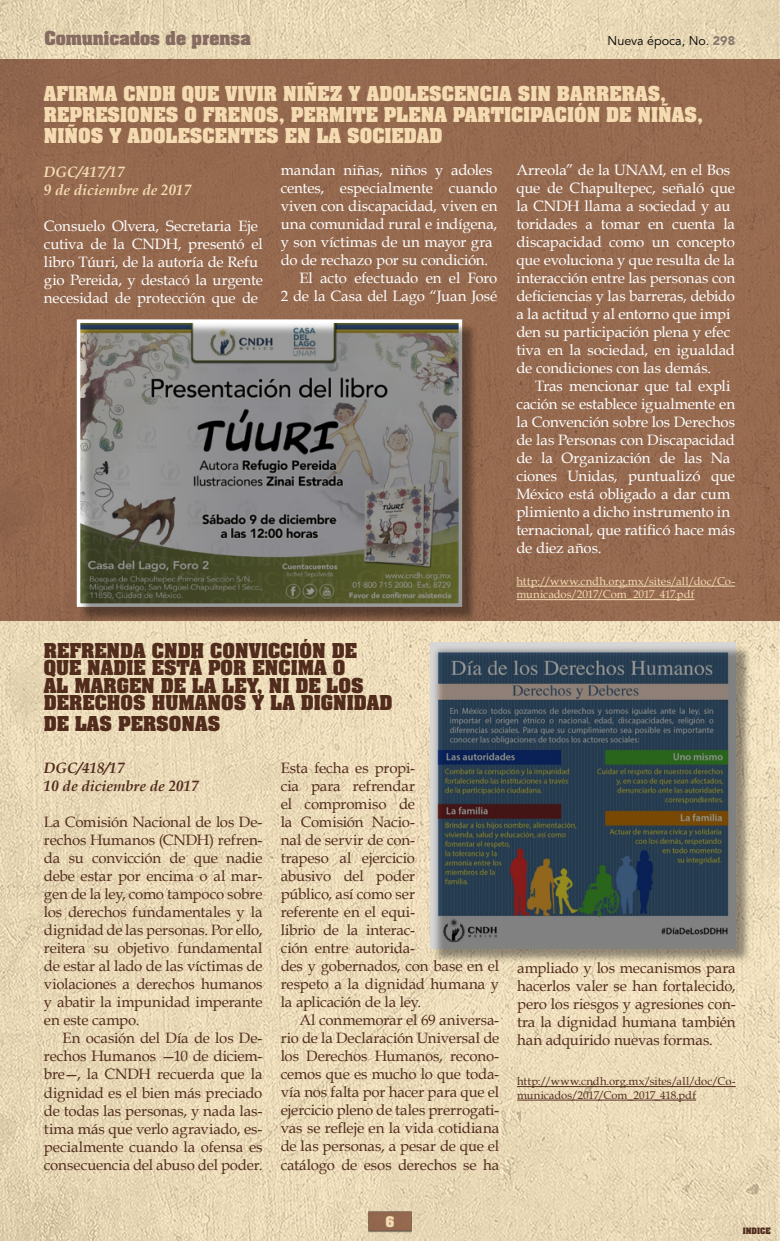
<style>
.page{position:relative;width:780px;height:1241px;background:#fff}
.page>*{position:absolute;margin:0;border:0;box-sizing:border-box;transform-origin:0 0}
.t1{font:700 17.5px/21.2px "Aachen Std";color:#f4dbb2}
.t2{font:700 17.5px/17.5px "Aachen Std";color:#512c1d}
.t3{font:700 16.25px "Aachen Std";color:#866b61}
.t4{font:15px/18px "Book Antiqua";letter-spacing:-.005em;color:#512c1d;text-align:justify}
.t5{font:15px/18px "Book Antiqua";letter-spacing:-.01em;color:#fff}
.t6{font:italic 700 15px/18px "Book Antiqua";color:#512c1d}
.t7{font:italic 700 15px/18px "Book Antiqua";color:#f4dbb2}
.t8{font:12.5px "Avenir LT Std";color:#000}
.t9{font:700 12.5px "Aachen Std";color:#f4dbb2}
.t10{font:11.25px/13.5px "Book Antiqua";color:#f4dbb2}
.t11{font:11.25px/13.5px "Book Antiqua";color:#532e1f}
.t12{font:700 7.5px "Aachen Std";color:#512c1d}
.s1{font-weight:900;color:#88786d}
</style>
<div class="page">
<img style="left:0;top:0;width:779px;height:1240px">
<img style="left:368px;top:1204px;width:43px;height:32px">
<div style="left:0;top:60px;width:780px;height:560px;background:#966a4f"></div>
<hr style="left:517px;top:1099px;width:179px;height:1px;background:#532e1f">
<hr style="left:517px;top:1086px;width:218px;height:1px;background:#532e1f">
<hr style="left:516px;top:599px;width:178px;height:1px;background:#f4dbb2">
<hr style="left:516px;top:585px;width:219px;height:1px;background:#f4dbb2">
<div style="left:432px;top:644px;width:319px;height:319px;background:#000;opacity:.4"></div>
<div style="left:79px;top:321px;width:398px;height:301px;background:#000;opacity:.4"></div>
<p class="t3" style="left:44px;top:26px;width:208px">Comunicados de prensa</p>
<p class="t8" style="left:607px;top:34px;width:129px">Nueva época, No. <span class="s1">298</span></p>
<p class="t1" style="left:44px;top:83px;width:660px">AFIRMA CNDH QUE VIVIR NIÑEZ Y ADOLESCENCIA SIN BARRERAS,<br>REPRESIONES O FRENOS, PERMITE PLENA PARTICIPACIÓN DE NIÑAS,</p>
<h3 class="t1" style="left:44px;top:125px;width:400px">NIÑOS Y ADOLESCENTES EN LA SOCIEDAD</h3>
<p class="t7" style="left:44px;top:163px;width:149px">DGC/417/17<br>9 de diciembre de 2017</p>
<p class="t5" style="left:44px;top:217px;width:220px">Consuelo Olvera, Secretaria Eje cutiva de la CNDH, presentó el libro Túuri, de la autoría de Refu gio Pereida, y destacó la urgente necesidad de protección que de</p>
<p class="t5" style="left:516px;top:161px;width:220px">Arreola” de la UNAM, en el Bos que de Chapultepec, señaló que la CNDH llama a sociedad y au toridades a tomar en cuenta la discapacidad como un concepto que evoluciona y que resulta de la interacción entre las personas con</p>
<p class="t5" style="left:516px;top:287px;width:220px">deficiencias y las barreras, debido</p>
<p class="t5" style="left:516px;top:305px;width:220px">a la actitud y al entorno que impi den su participación plena y efec tiva en la sociedad, en igualdad de condiciones con las demás.</p>
<p class="t5" style="left:516px;top:377px;width:220px;text-indent:19px">Tras mencionar que tal expli cación se establece igualmente en la Convención sobre los Derechos de las Personas con Discapacidad de la Organización de las Na ciones Unidas, puntualizó que<br>México está obligado a dar cum plimiento a dicho instrumento in ternacional, que ratificó hace más de diez años.</p>
<p class="t10" style="left:516px;top:574px;width:220px">http://www.cndh.org.mx/sites/all/doc/Co&shy;municados/2017/Com_2017_417.pdf</p>
<p class="t5" style="left:281px;top:161px;width:218px">mandan niñas, niños y adoles centes, especialmente cuando viven con discapacidad, viven en una comunidad rural e indígena, y son víctimas de un mayor gra do de rechazo por su condición.</p>
<p class="t5" style="left:281px;top:269px;width:218px;text-align:right">El acto efectuado en el Foro<br>2 de la Casa del Lago “Juan José</p>
<p class="t2" style="left:44px;top:641px;width:350px">REFRENDA CNDH CONVICCIÓN DE<br>QUE NADIE ESTÁ POR ENCIMA O<br>AL MARGEN DE LA LEY, NI DE LOS<br>DERECHOS HUMANOS Y LA DIGNIDAD</p>
<p class="t2" style="left:44px;top:715px;width:178px">DE LAS PERSONAS</p>
<p class="t6" style="left:44px;top:759px;width:156px">DGC/418/17<br>10 de diciembre de 2017</p>
<p class="t4" style="left:44px;top:813px;width:220px">La Comisión Nacional de los De&shy;rechos Humanos (CNDH) refren&shy;da su convicción de que nadie debe estar por encima o al mar&shy;gen de la ley, como tampoco sobre los derechos fundamentales y la dignidad de las personas. Por ello, reitera su objetivo fundamental de estar al lado de las víctimas de violaciones a derechos humanos y abatir la impunidad imperante en este campo.</p>
<p class="t4" style="left:44px;top:1029px;width:220px;text-indent:19px">En ocasión del Día de los De&shy;rechos Humanos —10 de diciem&shy;bre—, la CNDH recuerda que la dignidad es el bien más preciado de todas las personas, y nada las&shy;tima más que verlo agraviado, es&shy;pecialmente cuando la ofensa es consecuencia del abuso del poder.</p>
<p class="t4" style="left:281px;top:759px;width:220px;text-align:left">Esta fecha es propi-<br>cia para refrendar<br>el compromiso de<br>la Comisión Nacio-<br>nal de servir de con-<br>trapeso al ejercicio<br>abusivo del poder<br>público, así como ser<br>referente en el equi-<br>librio de la interac-<br>ción entre autorida-<br>des y gobernados, con base en el respeto a la dignidad humana y la aplicación de la ley.</p>
<p class="t4" style="left:281px;top:1011px;width:220px;text-indent:19px">Al conmemorar el 69 aniversa&shy;rio de la Declaración Universal de los Derechos Humanos, recono&shy;cemos que es mucho lo que toda&shy;vía nos falta por hacer para que el ejercicio pleno de tales prerrogati&shy;vas se refleje en la vida cotidiana de las personas, a pesar de que el catálogo de esos derechos se ha</p>
<p class="t9" style="left:386px;top:1212px;width:10px">6</p>
<p class="t4" style="left:517px;top:958px;width:220px">ampliado y los mecanismos para hacerlos valer se han fortalecido, pero los riesgos y agresiones con&shy;tra la dignidad humana también han adquirido nuevas formas.</p>
<p class="t11" style="left:517px;top:1074px;width:220px">http://www.cndh.org.mx/sites/all/doc/Co&shy;municados/2017/Com_2017_418.pdf</p>
<p class="t12" style="left:742px;top:1224px;width:29px">INDICE</p>
</div>
